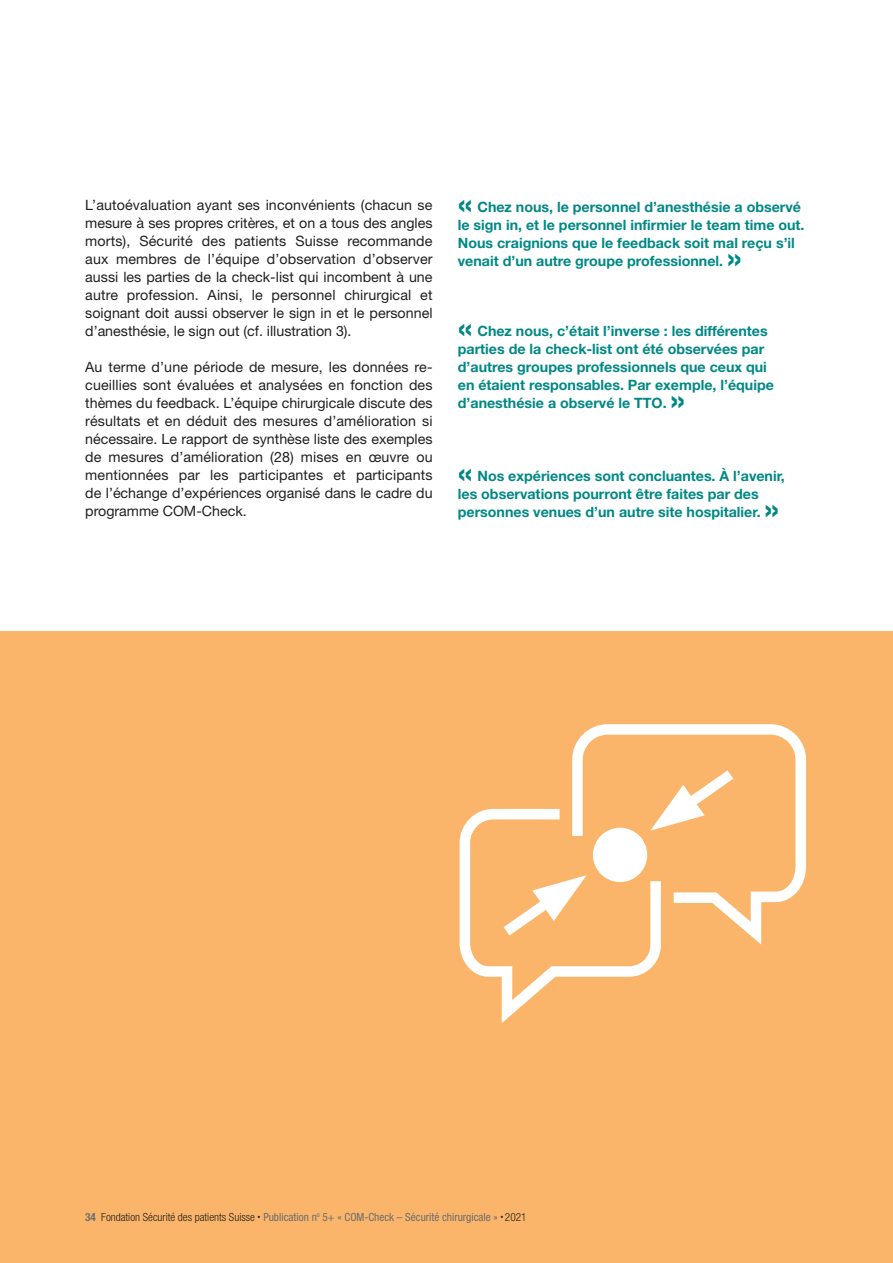
<style>
.page{position:relative;width:893px;height:1263px;background:#fff}
.page>*{position:absolute;margin:0;border:0;box-sizing:border-box;transform-origin:0 0}
.t1{font:700 33px "Helvetica Neue";color:#008885}
.t2{font:14.25px/18px "Helvetica Neue";color:#231f20;text-align:justify}
.t3{font:700 14.25px/18px "Helvetica Neue";color:#008885}
.t4{font:condensed 11.25px "Helvetica Neue";color:#6c6d70}
.s1{font-weight:700}
.s2{font-weight:300;color:#231f20}
.s3{font-size:6px;color:#231f20}
</style>
<div class="page">
<div style="left:0;top:631px;width:893px;height:632px;background:#fbb56a"></div>
<svg style="left:572px;top:724px;width:234px;height:220px"></svg>
<svg style="left:460px;top:770px;width:273px;height:253px"></svg>
<p class="t2" style="left:85px;top:197px;width:349px">L’autoévaluation ayant ses inconvénients (chacun se mesure à ses propres critères, et on a tous des angles morts), Sécurité des patients Suisse recommande aux membres de l’équipe d’observation d’observer aussi les parties de la check-list qui incombent à une autre profession. Ainsi, le personnel chirurgical et soignant doit aussi observer le sign in et le personnel d’anesthésie, le sign out (cf. illustration 3).</p>
<p class="t2" style="left:85px;top:359px;width:349px">Au terme d’une période de mesure, les données re&shy;cueillies sont évaluées et analysées en fonction des thèmes du feedback. L’équipe chirurgicale discute des résultats et en déduit des mesures d’amélioration si nécessaire. Le rapport de synthèse liste des exemples de mesures d’amélioration (28) mises en œuvre ou mentionnées par les participantes et participants de l’échange d’expériences organisé dans le cadre du programme COM-Check.</p>
<h1 class="t1" style="left:458px;top:191px;width:16px">«</h1>
<p class="t3" style="left:458px;top:199px;width:348px;text-indent:20px">Chez nous, le personnel d’anesthésie a observé le sign in, et le personnel infirmier le team time out.<br>Nous craignions que le feedback soit mal reçu s’il venait d’un autre groupe professionnel.</p>
<h1 class="t1" style="left:727px;top:245px;width:16px">»</h1>
<h1 class="t1" style="left:458px;top:315px;width:16px">«</h1>
<p class="t3" style="left:458px;top:323px;width:318px;text-indent:20px">Chez nous, c’était l’inverse : les différentes parties de la check-list ont été observées par d’autres groupes professionnels que ceux qui en étaient responsables. Par exemple, l’équipe d’anesthésie a observé le TTO.</p>
<h1 class="t1" style="left:671px;top:387px;width:16px">»</h1>
<p class="t3" style="left:458px;top:468px;width:329px;text-indent:20px">Nos expériences sont concluantes. À l’avenir, les observations pourront être faites par des personnes venues d’un autre site hospitalier.</p>
<h1 class="t1" style="left:458px;top:460px;width:16px">«</h1>
<h1 class="t1" style="left:765px;top:496px;width:16px">»</h1>
<p class="t4" style="left:85px;top:1213px;width:443px"><span class="s1">34</span> <span class="s2">Fondation Sécurité des patients Suisse</span> <span class="s3">•</span> Publication n<sup>o</sup> 5+ « COM-Check – Sécurité chirurgicale » <span class="s3">•</span> <span class="s2">2021</span></p>
</div>
